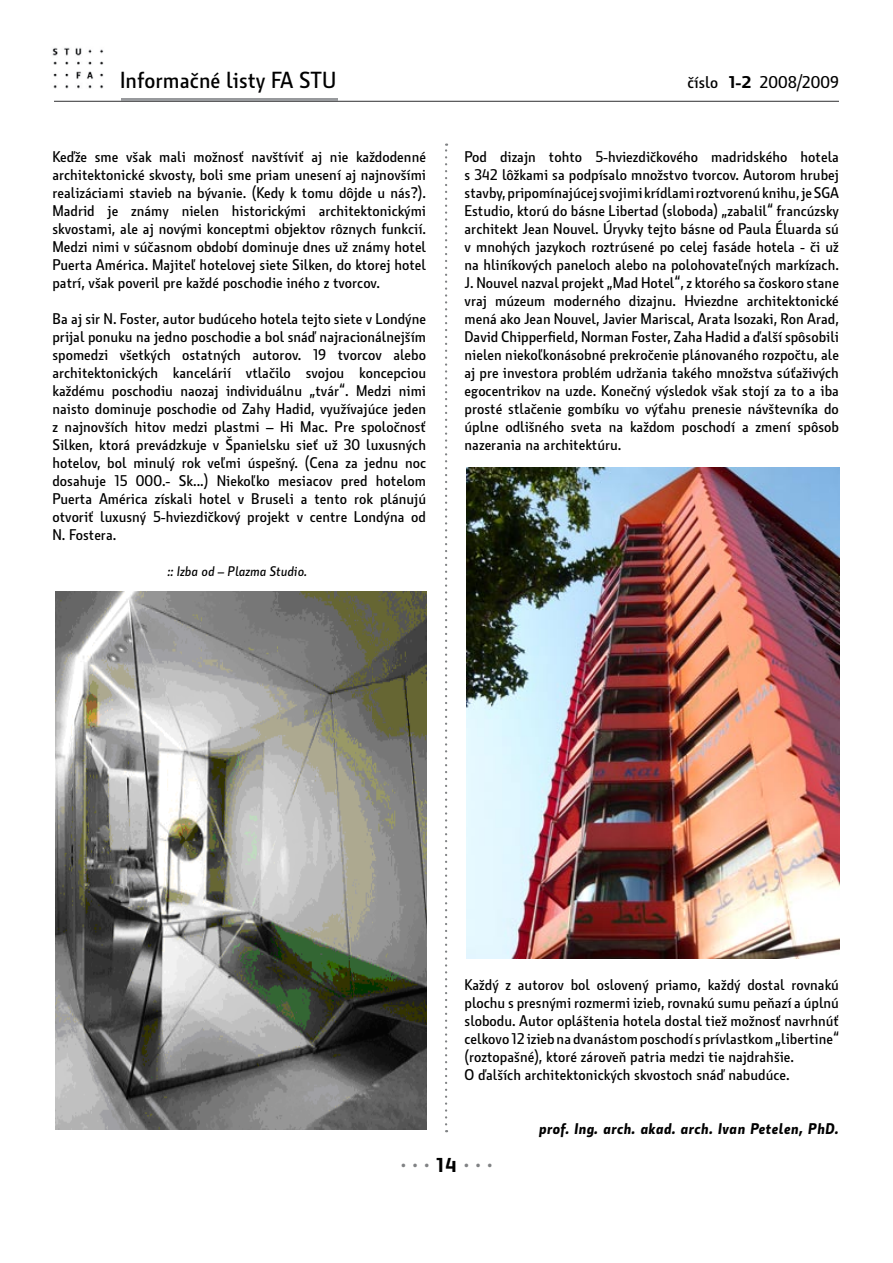
<style>
.page{position:relative;width:893px;height:1263px;background:#fff}
.page>*{position:absolute;margin:0;border:0;box-sizing:border-box;transform-origin:0 0}
.t1{font:22.5px "Botanika Demi CE";color:#000}
.t2{font:700 19.5px "Myriad Pro";color:#808284}
.t3{font:16.5px "Botanika Demi CE";color:#000}
.t4{font:15px/18px "Botanika Demi CE";color:#000;text-align:justify}
.t5{font:italic 700 15px "Botanika Demi CE";color:#000}
.t6{font:italic 13.5px "Botanika Demi CE";color:#000}
.s1{font-weight:700}
.s2{font-family:"Botanika Demi CE";color:#000}
</style>
<div class="page">
<hr style="left:54px;top:101px;width:785px;height:1px;background:#464648">
<svg style="left:445px;top:144px;width:2px;height:980px"></svg>
<img style="left:52px;top:47px;width:52px;height:42px">
<hr style="left:122px;top:99px;width:216px;height:2px;background:#989a9d">
<img style="left:55px;top:591px;width:372px;height:538px">
<img style="left:467px;top:468px;width:372px;height:490px">
<h1 class="t1" style="left:120px;top:69px;width:218px">Informačné listy FA STU</h1>
<p class="t3" style="left:688px;top:75px;width:153px">číslo <span class="s1">1-2</span> 2008/2009</p>
<p class="t4" style="left:52px;top:149px;width:375px">Keďže sme však mali možnosť navštíviť aj nie každodenné architektonické skvosty, boli sme priam unesení aj najnovšími realizáciami stavieb na bývanie. (Kedy k tomu dôjde u nás?).<br>Madrid je známy nielen historickými architektonickými skvostami, ale aj novými konceptmi objektov rôznych funkcií.<br>Medzi nimi v súčasnom období dominuje dnes už známy hotel Puerta América. Majiteľ hotelovej siete Silken, do ktorej hotel patrí, však poveril pre každé poschodie iného z tvorcov.</p>
<p class="t4" style="left:52px;top:311px;width:375px">Ba aj sir N. Foster, autor budúceho hotela tejto siete v Londýne prijal ponuku na jedno poschodie a bol snáď najracionálnejším spomedzi všetkých ostatných autorov. 19 tvorcov alebo architektonických kancelárií vtlačilo svojou koncepciou každému poschodiu naozaj individuálnu „tvár“. Medzi nimi naisto dominuje poschodie od Zahy Hadid, využívajúce jeden z najnovších hitov medzi plastmi – Hi Mac. Pre spoločnosť Silken, ktorá prevádzkuje v Španielsku sieť už 30 luxusných hotelov, bol minulý rok veľmi úspešný. (Cena za jednu noc dosahuje 15 000.- Sk...) Niekoľko mesiacov pred hotelom Puerta América získali hotel v Bruseli a tento rok plánujú otvoriť luxusný 5-hviezdičkový projekt v centre Londýna od N. Fostera.</p>
<p class="t6" style="left:168px;top:565px;width:141px">:: Izba od – Plazma Studio.</p>
<p class="t4" style="left:465px;top:149px;width:376px">Pod dizajn tohto 5-hviezdičkového madridského hotela s 342 lôžkami sa podpísalo množstvo tvorcov. Autorom hrubej stavby, pripomínajúcej svojimi krídlami roztvorenú knihu, je SGA Estudio, ktorú do básne Libertad (sloboda) „zabalil“ francúzsky architekt Jean Nouvel. Úryvky tejto básne od Paula Éluarda sú v mnohých jazykoch roztrúsené po celej fasáde hotela - či už na hliníkových paneloch alebo na polohovateľných markízach.<br>J. Nouvel nazval projekt „Mad Hotel“, z ktorého sa čoskoro stane vraj múzeum moderného dizajnu. Hviezdne architektonické mená ako Jean Nouvel, Javier Mariscal, Arata Isozaki, Ron Arad, David Chipperfield, Norman Foster, Zaha Hadid a ďalší spôsobili nielen niekoľkonásobné prekročenie plánovaného rozpočtu, ale aj pre investora problém udržania takého množstva súťaživých egocentrikov na uzde. Konečný výsledok však stojí za to a iba prosté stlačenie gombíku vo výťahu prenesie návštevníka do úplne odlišného sveta na každom poschodí a zmení spôsob nazerania na architektúru.</p>
<p class="t4" style="left:465px;top:977px;width:376px;text-align:left">Každý z autorov bol oslovený priamo, každý dostal rovnakú plochu s presnými rozmermi izieb, rovnakú sumu peňazí a úplnú slobodu. Autor opláštenia hotela dostal tiež možnosť navrhnúť celkovo 12 izieb na dvanástom poschodí s prívlastkom „libertine“ (roztopašné), ktoré zároveň patria medzi tie najdrahšie.<br>O ďalších architektonických skvostoch snáď nabudúce.</p>
<p class="t5" style="left:539px;top:1121px;width:302px">prof. Ing. arch. akad. arch. Ivan Petelen, PhD.</p>
<h2 class="t2" style="left:401px;top:1148px;width:93px">. . . <span class="s2">14</span> . . .</h2>
</div>
